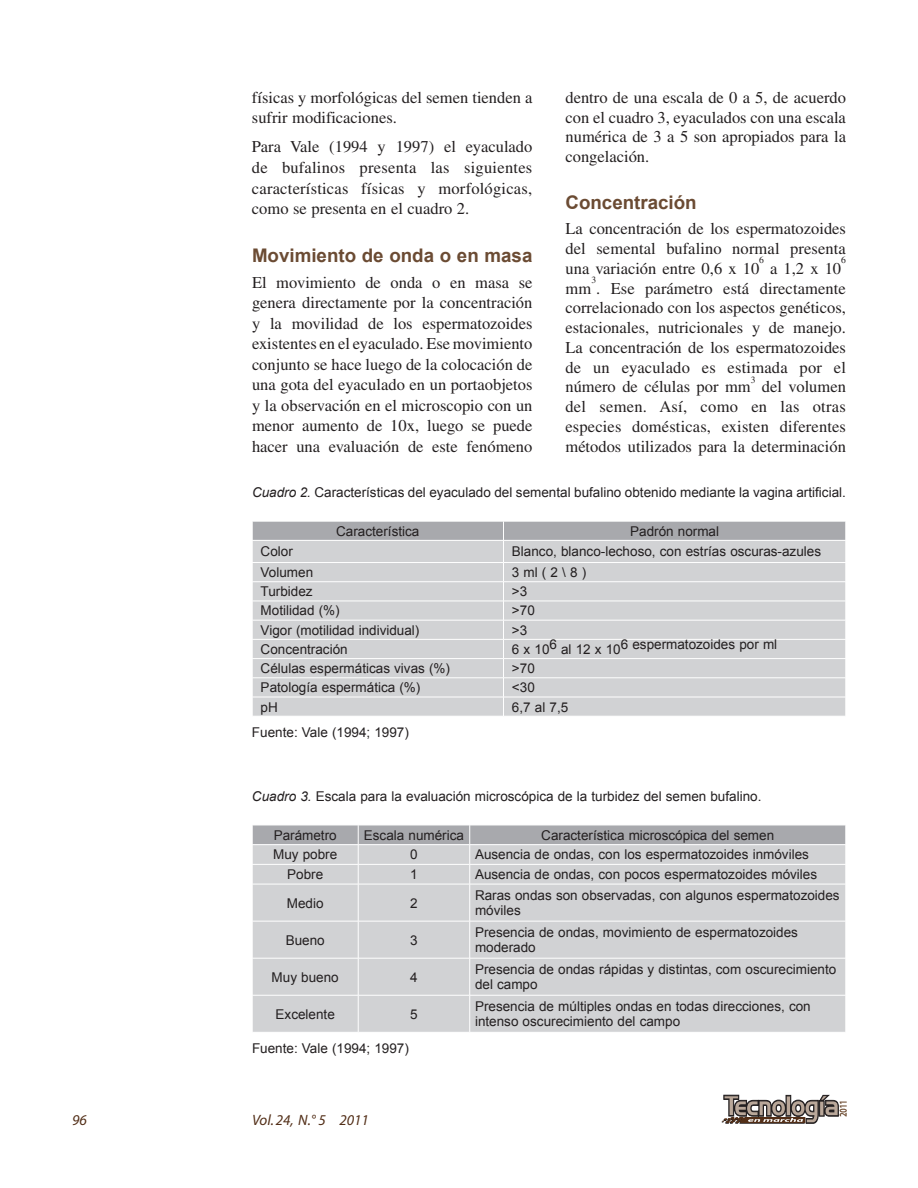
<style>
.page{position:relative;width:918px;height:1188px;background:#fff}
.page>*{position:absolute;margin:0;border:0;box-sizing:border-box;transform-origin:0 0}
.t1{font:700 18.75px "Arial";color:#6b4b33}
.t2{font:16.5px/19.8px "Times";color:#231f20;text-align:justify}
.t3{font:italic 15px "Myriad";color:#532f18}
.t4{font:13.5px/15px "Arial";color:#231f20}
.t5{font:9.6px "Times";color:#231f20}
.s1{font-style:italic}
</style>
<div class="page">
<svg style="left:722px;top:1095px;width:125px;height:29px"></svg>
<svg style="left:252px;top:521px;width:594px;height:195px;background:#cfd0d2"></svg>
<div style="left:253px;top:885px;width:593px;height:147px;background:#d1d2d4"></div>
<svg style="left:252px;top:825px;width:594px;height:59px;background:#c6c7ca"></svg>
<hr style="left:358px;top:884px;width:1px;height:37px;background:#fff">
<hr style="left:469px;top:884px;width:1px;height:37px;background:#fff">
<hr style="left:252px;top:921px;width:106px;height:1px;background:#fff">
<hr style="left:358px;top:921px;width:112px;height:1px;background:#fff">
<hr style="left:358px;top:921px;width:1px;height:37px;background:#fff">
<hr style="left:470px;top:921px;width:376px;height:1px;background:#fff">
<hr style="left:469px;top:921px;width:1px;height:37px;background:#fff">
<hr style="left:252px;top:958px;width:106px;height:1px;background:#fff">
<hr style="left:358px;top:958px;width:112px;height:1px;background:#fff">
<hr style="left:358px;top:958px;width:1px;height:37px;background:#fff">
<hr style="left:470px;top:958px;width:376px;height:1px;background:#fff">
<hr style="left:469px;top:958px;width:1px;height:37px;background:#fff">
<hr style="left:252px;top:995px;width:106px;height:1px;background:#fff">
<hr style="left:358px;top:995px;width:112px;height:1px;background:#fff">
<hr style="left:358px;top:995px;width:1px;height:37px;background:#fff">
<hr style="left:470px;top:995px;width:376px;height:1px;background:#fff">
<hr style="left:469px;top:995px;width:1px;height:37px;background:#fff">
<p class="t2" style="left:566px;top:87px;width:282px">dentro de una escala de 0 a 5, de acuerdo con el cuadro 3, eyaculados con una escala numérica de 3 a 5 son apropiados para la congelación.</p>
<p class="t1" style="left:566px;top:190px;width:133px">Concentración</p>
<p class="t2" style="left:566px;top:219px;width:282px">La concentración de los espermatozoides del semental bufalino normal presenta una variación entre 0,6 x 10</p>
<p class="t2" style="left:252px;top:87px;width:282px;line-height:20.5px">físicas y morfológicas del semen tienden a sufrir modificaciones.</p>
<p class="t2" style="left:252px;top:137px;width:282px;line-height:20.5px">Para Vale (1994 y 1997) el eyaculado de bufalinos presenta las siguientes características físicas y morfológicas, como se presenta en el cuadro 2.</p>
<p class="t1" style="left:252px;top:243px;width:282px">Movimiento de onda o en masa</p>
<p class="t2" style="left:252px;top:272px;width:282px;line-height:20.5px">El movimiento de onda o en masa se genera directamente por la concentración y la movilidad de los espermatozoides existentes en el eyaculado. Ese movimiento conjunto se hace luego de la colocación de una gota del eyaculado en un portaobjetos y la observación en el microscopio con un menor aumento de 10x, luego se puede hacer una evaluación de este fenómeno</p>
<p class="t4" style="left:252px;top:485px;width:595px"><span class="s1">Cuadro 2.</span> Características del eyaculado del semental bufalino obtenido mediante la vagina artificial.</p>
<p class="t4" style="left:336px;top:524px;width:85px">Característica</p>
<p class="t4" style="left:630px;top:524px;width:90px">Padrón normal</p>
<p class="t4" style="left:261px;top:544px;width:34px">Color</p>
<p class="t4" style="left:512px;top:544px;width:311px">Blanco, blanco-lechoso, con estrías oscuras-azules</p>
<p class="t4" style="left:261px;top:565px;width:54px">Volumen</p>
<p class="t4" style="left:512px;top:565px;width:76px">3 ml ( 2 \ 8 )</p>
<p class="t4" style="left:261px;top:584px;width:54px">Turbidez</p>
<p class="t4" style="left:512px;top:584px;width:17px">&gt;3</p>
<p class="t4" style="left:261px;top:603px;width:81px">Motilidad (%)</p>
<p class="t4" style="left:512px;top:603px;width:24px">&gt;70</p>
<p class="t4" style="left:261px;top:623px;width:160px">Vigor (motilidad individual)</p>
<p class="t4" style="left:512px;top:623px;width:17px">&gt;3</p>
<p class="t4" style="left:261px;top:642px;width:89px">Concentración</p>
<p class="t4" style="left:512px;top:637px;width:267px">6 x 106 al 12 x 106 espermatozoides por ml</p>
<p class="t4" style="left:261px;top:661px;width:191px">Células espermáticas vivas (%)</p>
<p class="t4" style="left:512px;top:661px;width:24px">&gt;70</p>
<p class="t4" style="left:261px;top:680px;width:161px">Patología espermática (%)</p>
<p class="t4" style="left:512px;top:680px;width:24px">&lt;30</p>
<p class="t4" style="left:261px;top:699px;width:19px">pH</p>
<p class="t4" style="left:512px;top:699px;width:58px">6,7 al 7,5</p>
<p class="t4" style="left:252px;top:725px;width:158px">Fuente: Vale (1994; 1997)</p>
<p class="t5" style="left:841px;top:254px;width:6px">6</p>
<p class="t2" style="left:566px;top:278px;width:282px">mm . Ese parámetro está directamente</p>
<p class="t5" style="left:759px;top:254px;width:6px">6</p>
<p class="t2" style="left:770px;top:258px;width:73px">a 1,2 x 10</p>
<p class="t5" style="left:591px;top:274px;width:6px">3</p>
<p class="t2" style="left:565px;top:298px;width:282px">correlacionado con los aspectos genéticos, estacionales, nutricionales y de manejo.<br>La concentración de los espermatozoides de un eyaculado es estimada por el número de células por mm</p>
<p class="t5" style="left:751px;top:374px;width:6px">3</p>
<p class="t2" style="left:565px;top:377px;width:282px;text-indent:196px">del volumen del semen. Así, como en las otras especies domésticas, existen diferentes métodos utilizados para la determinación</p>
<p class="t4" style="left:252px;top:789px;width:511px"><span class="s1">Cuadro 3.</span> Escala para la evaluación microscópica de la turbidez del semen bufalino.</p>
<p class="t4" style="left:274px;top:828px;width:65px">Parámetro</p>
<p class="t4" style="left:364px;top:828px;width:102px">Escala numérica</p>
<p class="t4" style="left:541px;top:828px;width:234px">Característica microscópica del semen</p>
<p class="t4" style="left:273px;top:847px;width:66px">Muy pobre</p>
<p class="t4" style="left:410px;top:847px;width:9px">0</p>
<p class="t4" style="left:475px;top:847px;width:335px">Ausencia de ondas, con los espermatozoides inmóviles</p>
<p class="t4" style="left:287px;top:867px;width:38px">Pobre</p>
<p class="t4" style="left:410px;top:867px;width:9px">1</p>
<p class="t4" style="left:475px;top:867px;width:344px">Ausencia de ondas, con pocos espermatozoides móviles</p>
<p class="t4" style="left:287px;top:895px;width:38px">Medio</p>
<p class="t4" style="left:410px;top:895px;width:9px">2</p>
<p class="t4" style="left:475px;top:888px;width:366px">Raras ondas son observadas, con algunos espermatozoides móviles</p>
<p class="t4" style="left:286px;top:932px;width:41px">Bueno</p>
<p class="t4" style="left:410px;top:932px;width:9px">3</p>
<p class="t4" style="left:475px;top:925px;width:325px">Presencia de ondas, movimiento de espermatozoides moderado</p>
<p class="t4" style="left:272px;top:969px;width:69px">Muy bueno</p>
<p class="t4" style="left:410px;top:969px;width:9px">4</p>
<p class="t4" style="left:475px;top:962px;width:363px">Presencia de ondas rápidas y distintas, com oscurecimiento del campo</p>
<p class="t4" style="left:276px;top:1007px;width:61px">Excelente</p>
<p class="t4" style="left:410px;top:1007px;width:9px">5</p>
<p class="t4" style="left:475px;top:999px;width:337px">Presencia de múltiples ondas en todas direcciones, con intenso oscurecimiento del campo</p>
<p class="t4" style="left:252px;top:1041px;width:158px">Fuente: Vale (1994; 1997)</p>
<p class="t3" style="left:72px;top:1113px;width:16px">96</p>
<p class="t3" style="left:252px;top:1113px;width:119px">Vol. 24, N.° 5 2011</p>
</div>
